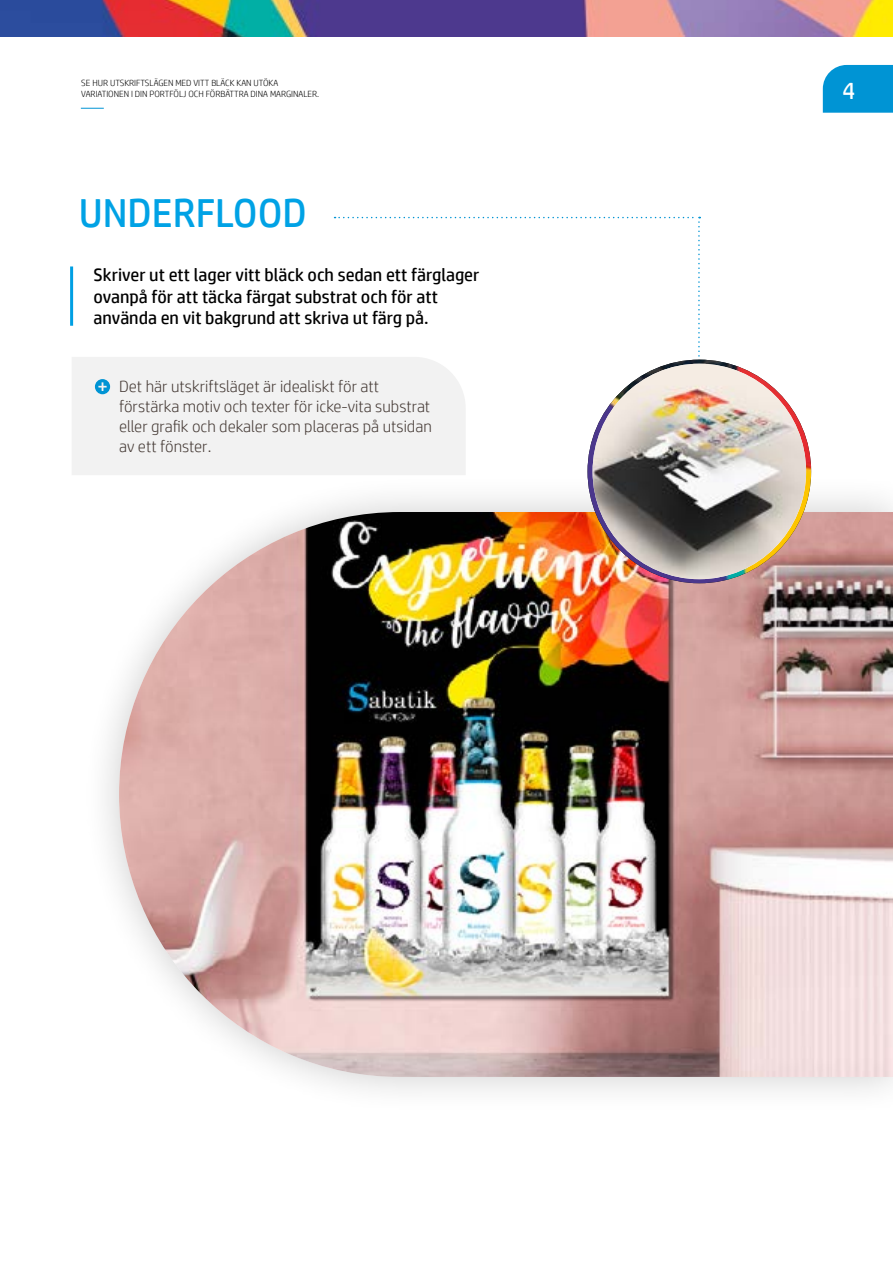
<style>
.page{position:relative;width:893px;height:1263px;background:#fff}
.page>*{position:absolute;margin:0;border:0;box-sizing:border-box;transform-origin:0 0}
.t1{font:40.5px "HP Simplified";color:#00a2e5}
.t2{font:24px "HP Simplified";color:#fff}
.t3{font:18px/21.6px "HP Simplified";color:#000}
.t4{font:300 16.5px/19.8px "HP Simplified";color:#453a35}
.t5{font:300 9px/10.8px "HP Simplified";color:#000}
</style>
<div class="page">
<div style="left:72px;top:357px;width:393px;height:118px;background:#f2f2f2"></div>
<svg style="left:95px;top:379px;width:15px;height:15px"></svg>
<svg style="left:335px;top:217px;width:365px;height:193px"></svg>
<div style="left:81px;top:474px;width:812px;height:642px;background:#000;opacity:.2"></div>
<img style="left:119px;top:512px;width:774px;height:565px">
<hr style="left:70px;top:266px;width:3px;height:60px;background:#009fe3">
<img style="left:593px;top:364px;width:213px;height:215px">
<img style="left:0;top:0;width:893px;height:36px">
<div style="left:823px;top:65px;width:70px;height:48px;background:#0094d4"></div>
<svg style="left:81px;top:108px;width:23px;height:1px"></svg>
<p class="t5" style="left:81px;top:78px;width:239px">SE HUR UTSKRIFTSLÄGEN MED VITT BLÄCK KAN UTÖKA<br>VARIATIONEN I DIN PORTFÖLJ OCH FÖRBÄTTRA DINA MARGINALER.</p>
<h1 class="t1" style="left:79px;top:187px;width:230px">UNDERFLOOD</h1>
<p class="t3" style="left:94px;top:264px;width:387px">Skriver ut ett lager vitt bläck och sedan ett färglager ovanpå för att täcka färgat substrat och för att använda en vit bakgrund att skriva ut färg på.</p>
<p class="t4" style="left:119px;top:376px;width:314px">Det här utskriftsläget är idealiskt för att förstärka motiv och texter för icke-vita substrat eller grafik och dekaler som placeras på utsidan av ett fönster.</p>
<h2 class="t2" style="left:842px;top:75px;width:14px">4</h2>
</div>
